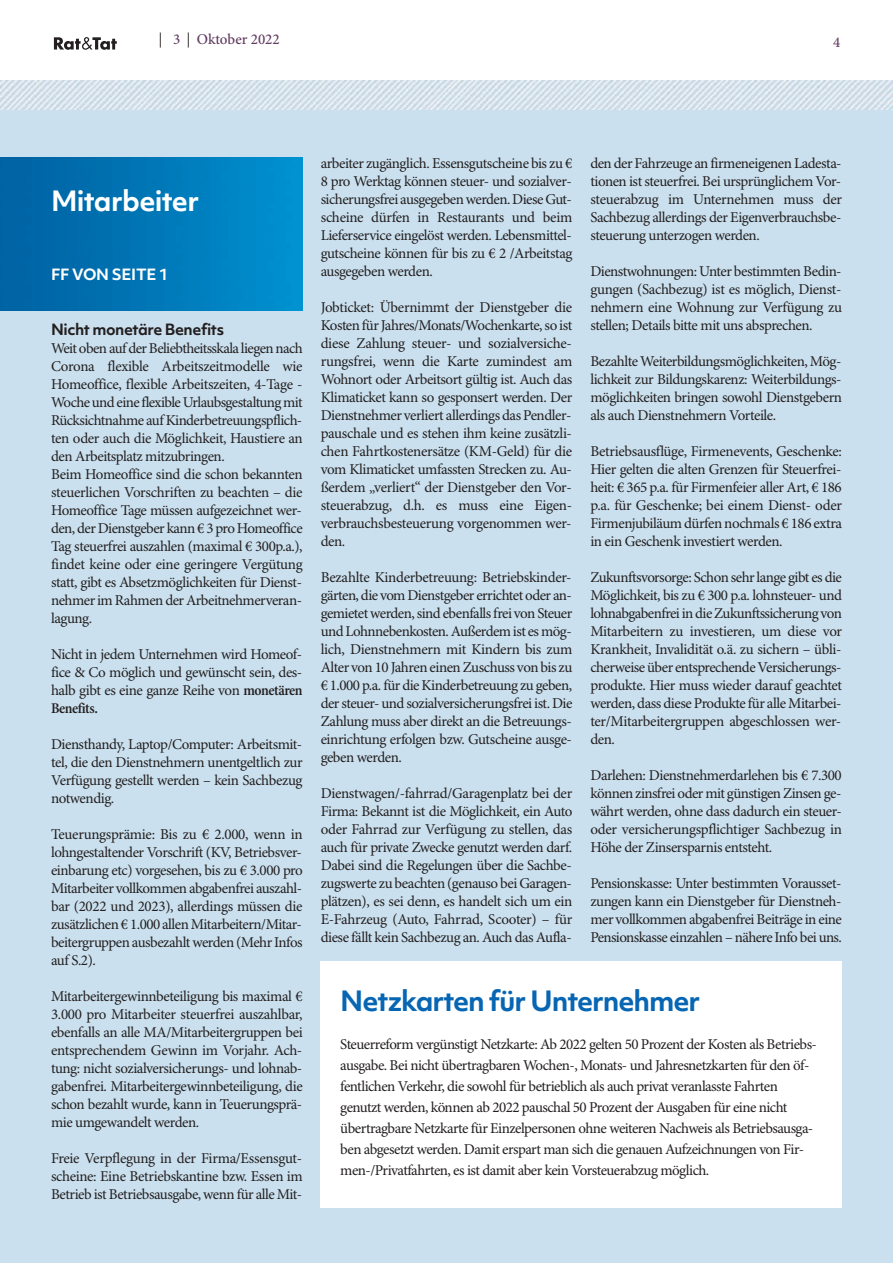
<style>
.page{position:relative;width:893px;height:1263px;background:#fff}
.page>*{position:absolute;margin:0;border:0;box-sizing:border-box;transform-origin:0 0}
.t1{font:700 27px "Objektiv Mk 1";letter-spacing:-.04em;color:#0766b3}
.t2{font:700 27px "Objektiv Mk 1";letter-spacing:-.025em;color:#fff}
.t3{font:15px/18px "Minion Pro";letter-spacing:-.035em;color:#231f20;text-align:justify}
.t4{font:700 15px "Objektiv Mk 1";letter-spacing:-.03em;color:#231f20}
.t5{font:500 15px "Minion Pro";color:#603a5f}
.t6{font:700 15px "Objektiv Mk 1";letter-spacing:-.02em;color:#fff}
.s1{font-family:"Futura BT";font-weight:400;color:#231f20}
.s2{font-weight:600;font-stretch:condensed}
</style>
<div class="page">
<div style="left:0;top:110px;width:893px;height:1153px;background:#cae0ee"></div>
<img style="left:0;top:81px;width:893px;height:28px">
<svg style="left:54px;top:37px;width:63px;height:13px"></svg>
<img style="left:0;top:157px;width:303px;height:153px">
<div style="left:321px;top:961px;width:521px;height:247px;background:#fff"></div>
<p class="t5" style="left:157px;top:30px;width:124px"><span class="s1">|</span> 3 <span class="s1">|</span> Oktober 2022</p>
<p class="t5" style="left:833px;top:33px;width:9px">4</p>
<h1 class="t2" style="left:51px;top:189px;width:150px">Mitarbeiter</h1>
<p class="t6" style="left:51px;top:268px;width:119px">FF VON SEITE 1</p>
<p class="t4" style="left:51px;top:322px;width:175px">Nicht monetäre Benefits</p>
<p class="t3" style="left:51px;top:340px;width:253px;text-align:left">Weit oben auf der Beliebtheitsskala liegen nach Corona flexible Arbeitszeitmodelle wie Homeoffice, flexible Arbeitszeiten, 4-Tage - Woche und eine flexible Urlaubsgestaltung mit Rücksichtnahme auf Kinderbetreuungspflich&shy;ten oder auch die Möglichkeit, Haustiere an den Arbeitsplatz mitzubringen.<br>Beim Homeoffice sind die schon bekannten steuerlichen Vorschriften zu beachten – die Homeoffice Tage müssen aufgezeichnet wer&shy;den, der Dienstgeber kann € 3 pro Homeoffice Tag steuerfrei auszahlen (maximal € 300p.a.), findet keine oder eine geringere Vergütung statt, gibt es Absetzmöglichkeiten für Dienst&shy;nehmer im Rahmen der Arbeitnehmerveran&shy;lagung.</p>
<p class="t3" style="left:51px;top:646px;width:253px">Nicht in jedem Unternehmen wird Homeof&shy;fice &amp; Co möglich und gewünscht sein, des&shy;halb gibt es eine ganze Reihe von <span class="s2">monetären Benefits.</span></p>
<p class="t3" style="left:51px;top:736px;width:253px">Diensthandy, Laptop/Computer: Arbeitsmit&shy;tel, die den Dienstnehmern unentgeltlich zur Verfügung gestellt werden – kein Sachbezug notwendig.</p>
<p class="t3" style="left:51px;top:826px;width:253px">Teuerungsprämie: Bis zu € 2.000, wenn in lohngestaltender Vorschrift (KV, Betriebsver&shy;einbarung etc) vorgesehen, bis zu € 3.000 pro Mitarbeiter vollkommen abgabenfrei auszahl&shy;bar (2022 und 2023), allerdings müssen die zusätzlichen € 1.000 allen Mitarbeitern/Mitar&shy;beitergruppen ausbezahlt werden (Mehr Infos auf S.2).</p>
<p class="t3" style="left:51px;top:988px;width:253px">Mitarbeitergewinnbeteiligung bis maximal € 3.000 pro Mitarbeiter steuerfrei auszahlbar, ebenfalls an alle MA/Mitarbeitergruppen bei entsprechendem Gewinn im Vorjahr. Ach&shy;tung: nicht sozialversicherungs- und lohnab&shy;gabenfrei. Mitarbeitergewinnbeteiligung, die schon bezahlt wurde, kann in Teuerungsprä&shy;mie umgewandelt werden.</p>
<p class="t3" style="left:51px;top:1150px;width:253px">Freie Verpflegung in der Firma/Essensgut&shy;scheine: Eine Betriebskantine bzw. Essen im Betrieb ist Betriebsausgabe, wenn für alle Mit-</p>
<p class="t3" style="left:321px;top:156px;width:253px">arbeiter zugänglich. Essensgutscheine bis zu € 8 pro Werktag können steuer- und sozialver&shy;sicherungsfrei ausgegeben werden. Diese Gut&shy;scheine dürfen in Restaurants und beim Lieferservice eingelöst werden. Lebensmittel&shy;gutscheine können für bis zu € 2 /Arbeitstag ausgegeben werden.</p>
<p class="t3" style="left:321px;top:300px;width:253px">Jobticket: Übernimmt der Dienstgeber die Kosten für Jahres/Monats/Wochenkarte, so ist diese Zahlung steuer- und sozialversiche&shy;rungsfrei, wenn die Karte zumindest am Wohnort oder Arbeitsort gültig ist. Auch das Klimaticket kann so gesponsert werden. Der Dienstnehmer verliert allerdings das Pendler&shy;pauschale und es stehen ihm keine zusätzli&shy;chen Fahrtkostenersätze (KM-Geld) für die vom Klimaticket umfassten Strecken zu. Au&shy;ßerdem „verliert“ der Dienstgeber den Vor&shy;steuerabzug, d.h. es muss eine Eigen&shy;verbrauchsbesteuerung vorgenommen wer&shy;den.</p>
<p class="t3" style="left:321px;top:570px;width:253px">Bezahlte Kinderbetreuung: Betriebskinder&shy;gärten, die vom Dienstgeber errichtet oder an&shy;gemietet werden, sind ebenfalls frei von Steuer und Lohnnebenkosten. Außerdem ist es mög&shy;lich, Dienstnehmern mit Kindern bis zum Alter von 10 Jahren einen Zuschuss von bis zu € 1.000 p.a. für die Kinderbetreuung zu geben, der steuer- und sozialversicherungsfrei ist. Die Zahlung muss aber direkt an die Betreuungs&shy;einrichtung erfolgen bzw. Gutscheine ausge&shy;geben werden.</p>
<p class="t3" style="left:321px;top:786px;width:253px">Dienstwagen/-fahrrad/Garagenplatz bei der Firma: Bekannt ist die Möglichkeit, ein Auto oder Fahrrad zur Verfügung zu stellen, das auch für private Zwecke genutzt werden darf.<br>Dabei sind die Regelungen über die Sachbe&shy;zugswerte zu beachten (genauso bei Garagen&shy;plätzen), es sei denn, es handelt sich um ein E-Fahrzeug (Auto, Fahrrad, Scooter) – für diese fällt kein Sachbezug an. Auch das Aufla-</p>
<p class="t3" style="left:590px;top:156px;width:253px">den der Fahrzeuge an firmeneigenen Ladesta&shy;tionen ist steuerfrei. Bei ursprünglichem Vor&shy;steuerabzug im Unternehmen muss der Sachbezug allerdings der Eigenverbrauchsbe&shy;steuerung unterzogen werden.</p>
<p class="t3" style="left:590px;top:264px;width:253px">Dienstwohnungen: Unter bestimmten Bedin&shy;gungen (Sachbezug) ist es möglich, Dienst&shy;nehmern eine Wohnung zur Verfügung zu stellen; Details bitte mit uns absprechen.</p>
<p class="t3" style="left:590px;top:354px;width:253px">Bezahlte Weiterbildungsmöglichkeiten, Mög&shy;lichkeit zur Bildungskarenz: Weiterbildungs&shy;möglichkeiten bringen sowohl Dienstgebern als auch Dienstnehmern Vorteile.</p>
<p class="t3" style="left:590px;top:444px;width:253px">Betriebsausflüge, Firmenevents, Geschenke:<br>Hier gelten die alten Grenzen für Steuerfrei&shy;heit: € 365 p.a. für Firmenfeier aller Art, € 186 p.a. für Geschenke; bei einem Dienst- oder Firmenjubiläum dürfen nochmals € 186 extra in ein Geschenk investiert werden.</p>
<p class="t3" style="left:590px;top:570px;width:253px">Zukunftsvorsorge: Schon sehr lange gibt es die Möglichkeit, bis zu € 300 p.a. lohnsteuer- und lohnabgabenfrei in die Zukunftssicherung von Mitarbeitern zu investieren, um diese vor Krankheit, Invalidität o.ä. zu sichern – übli&shy;cherweise über entsprechende Versicherungs&shy;produkte. Hier muss wieder darauf geachtet werden, dass diese Produkte für alle Mitarbei&shy;ter/Mitarbeitergruppen abgeschlossen wer&shy;den.</p>
<p class="t3" style="left:590px;top:768px;width:253px">Darlehen: Dienstnehmerdarlehen bis € 7.300 können zinsfrei oder mit günstigen Zinsen ge&shy;währt werden, ohne dass dadurch ein steuer&shy;oder versicherungspflichtiger Sachbezug in Höhe der Zinsersparnis entsteht.</p>
<p class="t3" style="left:590px;top:876px;width:253px">Pensionskasse: Unter bestimmten Vorausset&shy;zungen kann ein Dienstgeber für Dienstneh&shy;mer vollkommen abgabenfrei Beiträge in eine Pensionskasse einzahlen – nähere Info bei uns.</p>
<h1 class="t1" style="left:340px;top:990px;width:362px">Netzkarten für Unternehmer</h1>
<p class="t3" style="left:340px;top:1034px;width:478px;line-height:21px;text-align:left">Steuerreform vergünstigt Netzkarte: Ab 2022 gelten 50 Prozent der Kosten als Betriebs&shy;ausgabe. Bei nicht übertragbaren Wochen-, Monats- und Jahresnetzkarten für den öf&shy;fentlichen Verkehr, die sowohl für betrieblich als auch privat veranlasste Fahrten genutzt werden, können ab 2022 pauschal 50 Prozent der Ausgaben für eine nicht übertragbare Netzkarte für Einzelpersonen ohne weiteren Nachweis als Betriebsausga&shy;ben abgesetzt werden. Damit erspart man sich die genauen Aufzeichnungen von Fir&shy;men-/Privatfahrten, es ist damit aber kein Vorsteuerabzug möglich.</p>
</div>
